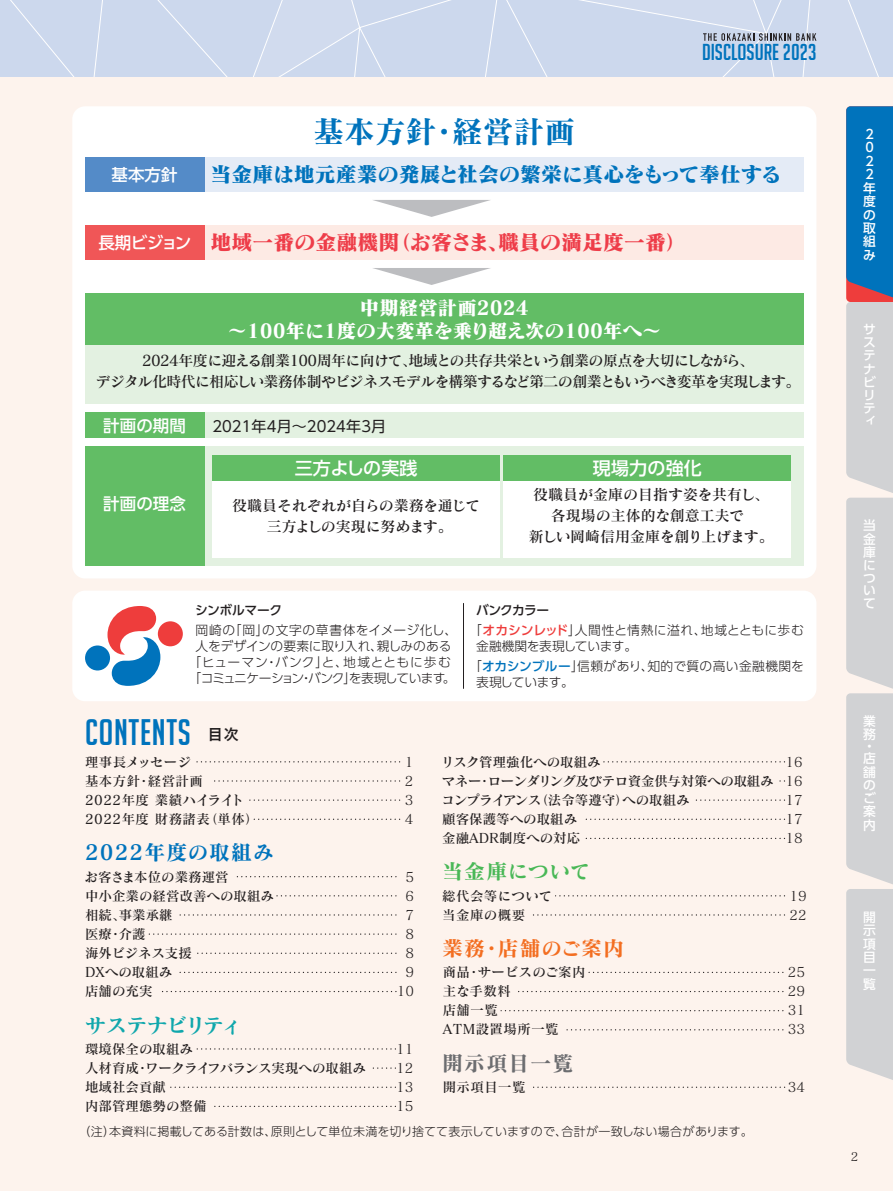
<style>
.page{position:relative;width:893px;height:1191px;background:#fff}
.page>*{position:absolute;margin:0;border:0;box-sizing:border-box;transform-origin:0 0}
.t1{font:36px "Big Noodle Titling";letter-spacing:.02em;color:#0073bc}
.t2{font:30.9px "Matisse Pro B";color:#0073bc}
.t3{font:22.5px "Big Noodle Titling";color:#0073bc}
.t4{font:21px "Matisse Pro EB";color:#ee3d49}
.t5{font:21px "Matisse Pro EB";color:#0073bc}
.t6{font:21px "Matisse Pro B";letter-spacing:.05em;color:#0073bc}
.t7{font:21px "Matisse Pro B";letter-spacing:.03em;color:#f36e21}
.t8{font:21px "Matisse Pro B";letter-spacing:-.06em;color:#0fa7ac}
.t9{font:21px "Matisse Pro B";letter-spacing:.015em;color:#49b857}
.t10{font:21px "Matisse Pro B";letter-spacing:.05em;color:#6c6d70}
.t11{font:19.5px/23.4px "Matisse Pro EB";color:#fff;text-align:center}
.t12{font:500 18px "UD Shin Go Pro";letter-spacing:-.015em;color:#fff}
.t13{font:500 18px "UD Shin Go Pro";letter-spacing:.005em;color:#fff}
.t14{font:500 16.5px "UD Shin Go Pro";color:#fff}
.t15{font:15px/21px "Matisse Pro DB";letter-spacing:-.04em;color:#231f20;text-align:center}
.t16{font:15px/21px "Matisse Pro DB";color:#231f20;text-align:center}
.t17{font:15px/21px "Matisse Pro DB";letter-spacing:-.02em;color:#231f20;text-align:center}
.t18{font:15px "UD Shin Go Pro";letter-spacing:-.255em;color:#231f20}
.t19{font:15px "Hira Kaku Pro W6";color:#231f20}
.t20{font:13.5px/19.2px "Matisse Pro DB";color:#231f20}
.t21{font:13.5px/19.2px "Matisse Pro DB";letter-spacing:.03em;color:#231f20}
.t22{font:13.5px/19.2px "Matisse Pro M";color:#231f20;text-align:justify}
.t23{font:300 12.75px/15.9px "UD Shin Go Pro";color:#231f20;text-align:center}
.t24{font:500 12.75px/13.5px "UD Shin Go Pro";color:#fff}
.t25{font:300 12.75px/20.2px "UD Shin Go Pro";letter-spacing:.025em;color:#231f20}
.t26{font:300 12.75px "UD Shin Go Pro";letter-spacing:-.045em;color:#231f20}
.t27{font:500 12.75px "UD Shin Go Pro";letter-spacing:-.03em;color:#231f20}
.t28{font:300 12px "UD Shin Go Pro";letter-spacing:.01em;color:#231f20}
.t29{font:12px "Matisse Pro M";color:#231f20}
.s1{font-family:"UD Shin Go Pro";font-weight:500;font-size:16.5px;color:#fff}
.s2{font-weight:500}
.s3{font-weight:500;color:#ee3d3c}
.s4{font-weight:500;color:#0073bc}
</style>
<div class="page">
<div style="left:0;top:77px;width:893px;height:1114px;background:#fdf3ed"></div>
<svg style="left:846px;top:106px;width:47px;height:974px;background:#acbfce"></svg>
<div style="left:72px;top:106px;width:744px;height:472px;background:#fff;border-radius:13px"></div>
<div style="left:72px;top:590px;width:744px;height:111px;background:#fff;border-radius:13px"></div>
<div style="left:85px;top:412px;width:719px;height:26px;background:#e3f1e1"></div>
<div style="left:85px;top:446px;width:719px;height:120px;background:#e3f1e1"></div>
<div style="left:85px;top:293px;width:719px;height:111px;background:#e3f1e1"></div>
<div style="left:504px;top:455px;width:287px;height:102px;background:#fff"></div>
<div style="left:504px;top:455px;width:287px;height:25px;background:#62bd65"></div>
<svg style="left:373px;top:200px;width:117px;height:17px"></svg>
<svg style="left:373px;top:268px;width:118px;height:17px"></svg>
<div style="left:85px;top:412px;width:119px;height:26px;background:#62bd65"></div>
<div style="left:85px;top:446px;width:119px;height:120px;background:#62bd65"></div>
<div style="left:213px;top:455px;width:287px;height:102px;background:#fff"></div>
<div style="left:213px;top:455px;width:287px;height:25px;background:#62bd65"></div>
<div style="left:85px;top:293px;width:719px;height:51px;background:#62bd65"></div>
<div style="left:85px;top:157px;width:719px;height:34px;background:#e4ebf6"></div>
<div style="left:85px;top:225px;width:719px;height:34px;background:#fdeae4"></div>
<div style="left:85px;top:157px;width:119px;height:34px;background:#548bc8"></div>
<div style="left:85px;top:225px;width:119px;height:34px;background:#f05657"></div>
<svg style="left:236px;top:876px;width:160px;height:1px"></svg>
<svg style="left:179px;top:914px;width:217px;height:1px"></svg>
<svg style="left:149px;top:933px;width:247px;height:1px"></svg>
<svg style="left:276px;top:895px;width:120px;height:1px"></svg>
<svg style="left:179px;top:971px;width:217px;height:2px"></svg>
<svg style="left:197px;top:952px;width:199px;height:2px"></svg>
<svg style="left:162px;top:991px;width:234px;height:1px"></svg>
<svg style="left:214px;top:780px;width:186px;height:1px"></svg>
<svg style="left:196px;top:761px;width:204px;height:1px"></svg>
<svg style="left:249px;top:799px;width:151px;height:1px"></svg>
<svg style="left:253px;top:818px;width:147px;height:2px"></svg>
<svg style="left:556px;top:895px;width:228px;height:1px"></svg>
<svg style="left:533px;top:914px;width:251px;height:1px"></svg>
<svg style="left:603px;top:761px;width:181px;height:1px"></svg>
<svg style="left:214px;top:1105px;width:181px;height:2px"></svg>
<svg style="left:696px;top:799px;width:85px;height:1px"></svg>
<svg style="left:585px;top:818px;width:199px;height:2px"></svg>
<svg style="left:585px;top:837px;width:199px;height:2px"></svg>
<svg style="left:196px;top:1048px;width:199px;height:1px"></svg>
<svg style="left:170px;top:1086px;width:222px;height:1px"></svg>
<svg style="left:518px;top:991px;width:265px;height:1px"></svg>
<svg style="left:588px;top:971px;width:195px;height:2px"></svg>
<svg style="left:501px;top:1010px;width:282px;height:1px"></svg>
<svg style="left:566px;top:1029px;width:217px;height:1px"></svg>
<svg style="left:533px;top:1086px;width:252px;height:1px"></svg>
<div style="left:0;top:0;width:893px;height:77px;background:#ccd8ed"></div>
<svg style="left:107px;top:606px;width:53px;height:80px"></svg>
<div style="left:158px;top:621px;width:25px;height:25px;background:#ee3d3c;border-radius:50%"></div>
<div style="left:85px;top:645px;width:25px;height:25px;background:#0073bc;border-radius:50%"></div>
<hr style="left:463px;top:603px;width:1px;height:85px;background:#231f20">
<h2 class="t2" style="left:313px;top:111px;width:264px">基本方針・経営計画</h2>
<h3 class="t3" style="left:702px;top:40px;width:116px">DISCLOSURE 2023</h3>
<p class="t14" style="left:112px;top:161px;width:67px">基本方針</p>
<h3 class="t5" style="left:210px;top:161px;width:573px">当金庫は地元産業の発展と社会の繁栄に真心をもって奉仕する</h3>
<h3 class="t4" style="left:98px;top:229px;width:590px"><span class="s1">長期ビジョン</span> 地域一番の金融機関（お客さま、職員の満足度一番）</h3>
<h3 class="t11" style="left:227px;top:295px;width:436px">中期経営計画2024<br>～100年に1度の大変革を乗り超え次の100年へ～</h3>
<p class="t15" style="left:96px;top:349px;width:706px">2024年度に迎える創業100周年に向けて、地域との共存共栄という創業の原点を大切にしながら、<br>デジタル化時代に相応しい業務体制やビジネスモデルを構築するなど第二の創業ともいうべき変革を実現します。</p>
<p class="t14" style="left:103px;top:412px;width:84px">計画の期間</p>
<p class="t14" style="left:103px;top:491px;width:84px">計画の理念</p>
<p class="t18" style="left:210px;top:414px;width:178px">２０２１年４月～２０２４年３月</p>
<h3 class="t12" style="left:295px;top:453px;width:124px">三方よしの実践</h3>
<p class="t17" style="left:232px;top:494px;width:250px">役職員それぞれが自らの業務を通じて三方よしの実現に努めます。</p>
<h3 class="t13" style="left:593px;top:453px;width:111px">現場力の強化</h3>
<p class="t16" style="left:529px;top:483px;width:246px">役職員が金庫の目指す姿を共有し、各現場の主体的な創意工夫で<br>新しい岡崎信用金庫を創り上げます。</p>
<p class="t27" style="left:195px;top:599px;width:88px">シンボルマーク</p>
<p class="t23" style="left:189px;top:621px;width:270px">岡崎の「岡」の文字の草書体をイメージ化し、人をデザインの要素に取り入れ、親しみのある「ヒューマン・バンク」と、地域とともに歩む「コミュニケーション・バンク」を表現しています。</p>
<p class="t25" style="left:469px;top:599px;width:336px;text-indent:7px"><span class="s2">バンクカラー<br></span>「<span class="s3">オカシンレッド</span>」人間性と情熱に溢れ、地域とともに歩む</p>
<p class="t23" style="left:469px;top:635px;width:336px;line-height:20.2px;text-align:left;text-indent:7px">金融機関を表現しています。<br>「<span class="s4">オカシンブルー</span>」信頼があり、知的で質の高い金融機関を</p>
<p class="t26" style="left:476px;top:672px;width:99px">表現しています。</p>
<h1 class="t1" style="left:85px;top:713px;width:107px">CONTENTS</h1>
<p class="t19" style="left:208px;top:721px;width:32px">目次</p>
<p class="t21" style="left:85px;top:751px;width:175px">理事長メッセージ<br>基本方針・経営計画<br>2022年度 業績ハイライト<br>2022年度 財務諸表（単体）</p>
<p class="t22" style="left:405px;top:751px;width:10px">1<br>2<br>3<br>4</p>
<h3 class="t6" style="left:85px;top:839px;width:190px">2022年度の取組み</h3>
<p class="t20" style="left:85px;top:866px;width:191px">お客さま本位の業務運営<br>中小企業の経営改善への取組み相続、事業承継<br>医療・介護<br>海外ビジネス支援<br>DXへの取組み<br>店舗の充実</p>
<p class="t22" style="left:397px;top:866px;width:19px;text-align:right">5<br>6<br>7<br>8<br>8<br>9<br>10</p>
<h3 class="t8" style="left:85px;top:1011px;width:159px">サステナビリティ</h3>
<p class="t20" style="left:85px;top:1038px;width:283px">環境保全の取組み<br>人材育成・ワークライフバランス実現への取組み地域社会貢献<br>内部管理態勢の整備</p>
<p class="t22" style="left:396px;top:1038px;width:19px">11<br>12<br>13<br>15</p>
<p class="t20" style="left:441px;top:751px;width:334px">リスク管理強化への取組み<br>マネー・ローンダリング及びテロ資金供与対策への取組みコンプライアンス（法令等遵守）への取組み<br>顧客保護等への取組み<br>金融ADR制度への対応</p>
<p class="t22" style="left:785px;top:751px;width:19px">16<br>16<br>17<br>17<br>18</p>
<h3 class="t9" style="left:442px;top:858px;width:150px">当金庫について</h3>
<p class="t21" style="left:442px;top:885px;width:112px">総代会等について当金庫の概要</p>
<p class="t22" style="left:789px;top:885px;width:19px">19<br>22</p>
<h3 class="t7" style="left:442px;top:934px;width:183px">業務・店舗のご案内</h3>
<p class="t21" style="left:443px;top:962px;width:144px">商品・サービスのご案内主な手数料<br>店舗一覧<br>ATM設置場所一覧</p>
<p class="t22" style="left:788px;top:962px;width:19px">25<br>29<br>31<br>33</p>
<h3 class="t10" style="left:442px;top:1049px;width:133px">開示項目一覧</h3>
<p class="t20" style="left:443px;top:1077px;width:85px">開示項目一覧</p>
<p class="t22" style="left:788px;top:1077px;width:19px">34</p>
<p class="t28" style="left:78px;top:1121px;width:676px">（注）本資料に掲載してある計数は、原則として単位未満を切り捨てて表示していますので、合計が一致しない場合があります。</p>
<p class="t24" style="left:863px;top:127px;width:14px">2<br>0<br>2<br>2年度の取組み</p>
<p class="t24" style="left:863px;top:322px;width:14px">サステナビリテ</p>
<p class="t24" style="left:863px;top:413px;width:13px">ィ</p>
<p class="t24" style="left:863px;top:518px;width:14px;line-height:12.9px;text-align:justify">当金庫について</p>
<p class="t24" style="left:863px;top:714px;width:14px">業務</p>
<p class="t24" style="left:863px;top:740px;width:14px;line-height:11.9px">・店</p>
<p class="t24" style="left:863px;top:765px;width:14px;text-align:justify">舗のご案内</p>
<p class="t24" style="left:863px;top:909px;width:14px;text-align:justify">開示項目一覧</p>
<p class="t29" style="left:851px;top:1149px;width:9px">2</p>
</div>
